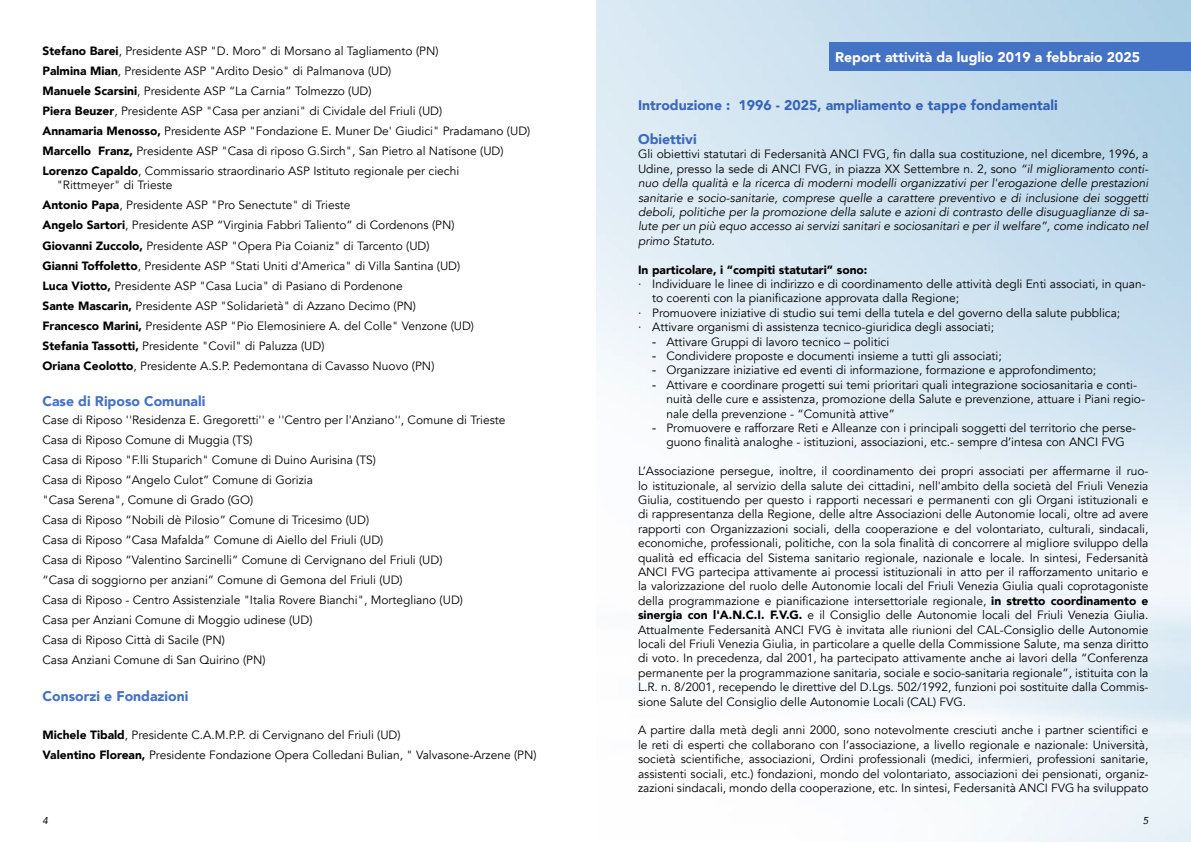
<style>
.page{position:relative;width:1191px;height:842px;background:#fff}
.page>*{position:absolute;margin:0;border:0;box-sizing:border-box;transform-origin:0 0}
.t1{font:900 14px "Avenir";color:#4472c4}
.t2{font:900 14px "Avenir";color:#fff}
.t3{font:12px/20.1px "Avenir";color:#000}
.t4{font:italic 12px/14.4px "Avenir";color:#000;text-align:justify}
.t5{font:900 12px "Avenir";color:#000}
.t6{font:italic 10px "Avenir";color:#000}
.s1{font-weight:900}
.s2{font-style:normal}
.s3{font-family:"Arial"}
</style>
<div class="page">
<img style="left:596px;top:0;width:595px;height:842px">
<div style="left:638px;top:146px;width:510px;height:103px;background:linear-gradient(to right,#e2eef6,#bbd7e9)"></div>
<div style="left:638px;top:247px;width:510px;height:16px;background:linear-gradient(to right,#e5eff7,#bfd9eb)"></div>
<div style="left:638px;top:262px;width:510px;height:16px;background:linear-gradient(to right,#e6f0f7,#c0daeb)"></div>
<div style="left:638px;top:276px;width:510px;height:30px;background:linear-gradient(to right,#e8f1f7,#c2dbec)"></div>
<div style="left:638px;top:305px;width:510px;height:16px;background:linear-gradient(to right,#eaf3f8,#c3dcec)"></div>
<div style="left:638px;top:319px;width:510px;height:16px;background:linear-gradient(to right,#ecf4f9,#c4dded)"></div>
<svg style="left:638px;top:334px;width:510px;height:14px;background:#d9e9f3"></svg>
<div style="left:638px;top:348px;width:510px;height:16px;background:linear-gradient(to right,#f1f6fa,#c7deed)"></div>
<div style="left:638px;top:362px;width:510px;height:16px;background:linear-gradient(to right,#f3f8fb,#c9dfed)"></div>
<div style="left:638px;top:377px;width:510px;height:44px;background:linear-gradient(to right,#f8fafd,#cde2ef)"></div>
<div style="left:638px;top:420px;width:510px;height:30px;background:linear-gradient(to right,#fcfdfe,#d5e6f2)"></div>
<div style="left:638px;top:449px;width:510px;height:16px;background:linear-gradient(to right,#fdfeff,#dae9f3)"></div>
<div style="left:638px;top:463px;width:510px;height:246px;background:linear-gradient(to right,#fefeff,#e8f1f8)"></div>
<div style="left:638px;top:708px;width:510px;height:16px;background:linear-gradient(to right,#fff,#e8f1f8)"></div>
<div style="left:638px;top:722px;width:510px;height:74px;background:#fff"></div>
<div style="left:829px;top:43px;width:362px;height:28px;background:#4472c4"></div>
<p class="t3" style="left:43px;top:41px;width:489px"><span class="s1">Stefano Barei</span>, Presidente ASP "D. Moro" di Morsano al Tagliamento (PN)<br><span class="s1">Palmina Mian</span>, Presidente ASP "Ardito Desio" di Palmanova (UD)<br><span class="s1">Manuele Scarsini</span>, Presidente ASP “La Carnia” Tolmezzo (UD)<br><span class="s1">Piera Beuzer</span>, Presidente ASP "Casa per anziani" di Cividale del Friuli (UD)<br><span class="s1">Annamaria Menosso,</span> Presidente ASP "Fondazione E. Muner De' Giudici" Pradamano (UD)<br><span class="s1">Marcello Franz,</span> Presidente ASP "Casa di riposo G.Sirch", San Pietro al Natisone (UD)<br><span class="s1">Lorenzo Capaldo</span>, Commissario straordinario ASP Istituto regionale per ciechi</p>
<p class="t3" style="left:43px;top:175px;width:433px;text-indent:14px">"Rittmeyer" di Trieste<br><span class="s1">Antonio Papa</span>, Presidente ASP "Pro Senectute" di Trieste<br><span class="s1">Angelo Sartori</span>, Presidente ASP “Virginia Fabbri Taliento” di Cordenons (PN)<br><span class="s1">Giovanni Zuccolo,</span> Presidente ASP "Opera Pia Coianiz" di Tarcento (UD)<br><span class="s1">Gianni Toffoletto</span>, Presidente ASP "Stati Uniti d'America" di Villa Santina (UD)<br><span class="s1">Luca Viotto,</span> Presidente ASP "Casa Lucia" di Pasiano di Pordenone<br><span class="s1">Sante Mascarin,</span> Presidente ASP "Solidarietà" di Azzano Decimo (PN)<br><span class="s1">Francesco Marini,</span> Presidente ASP "Pio Elemosiniere A. del Colle" Venzone (UD)<br><span class="s1">Stefania Tassotti,</span> Presidente "Covil" di Paluzza (UD)<br><span class="s1">Oriana Ceolotto</span>, Presidente A.S.P. Pedemontana di Cavasso Nuovo (PN)</p>
<p class="t1" style="left:43px;top:390px;width:164px">Case di Riposo Comunali</p>
<p class="t3" style="left:43px;top:410px;width:464px">Case di Riposo ''Residenza E. Gregoretti'' e ''Centro per l'Anziano'', Comune di Trieste Casa di Riposo Comune di Muggia (TS)<br>Casa di Riposo "F.lli Stuparich" Comune di Duino Aurisina (TS)<br>Casa di Riposo “Angelo Culot” Comune di Gorizia<br>"Casa Serena", Comune di Grado (GO)<br>Casa di Riposo “Nobili dè Pilosio” Comune di Tricesimo (UD)<br>Casa di Riposo “Casa Mafalda” Comune di Aiello del Friuli (UD)<br>Casa di Riposo “Valentino Sarcinelli” Comune di Cervignano del Friuli (UD)<br>“Casa di soggiorno per anziani” Comune di Gemona del Friuli (UD)<br>Casa di Riposo - Centro Assistenziale "Italia Rovere Bianchi", Mortegliano (UD)<br>Casa per Anziani Comune di Moggio udinese (UD)<br>Casa di Riposo Città di Sacile (PN)<br>Casa Anziani Comune di San Quirino (PN)</p>
<p class="t1" style="left:43px;top:684px;width:147px">Consorzi e Fondazioni</p>
<p class="t3" style="left:43px;top:725px;width:495px"><span class="s1">Michele Tibald</span>, Presidente C.A.M.P.P. di Cervignano del Friuli (UD)<br><span class="s1">Valentino Florean,</span> Presidente Fondazione Opera Colledani Bulian, " Valvasone-Arzene (PN)</p>
<p class="t6" style="left:43px;top:814px;width:7px">4</p>
<p class="t2" style="left:835px;top:45px;width:306px">Report attività da luglio 2019 a febbraio 2025</p>
<p class="t1" style="left:638px;top:94px;width:421px">Introduzione : 1996 - 2025, ampliamento e tappe fondamentali</p>
<p class="t1" style="left:638px;top:127px;width:60px">Obiettivi</p>
<p class="t4" style="left:638px;top:147px;width:512px"><span class="s2">Gli obiettivi statutari di Federsanità ANCI FVG, fin dalla sua costituzione, nel dicembre, 1996, a Udine, presso la sede di ANCI FVG, in piazza XX Settembre n. 2, sono</span> “il miglioramento conti&shy;nuo della qualità e la ricerca di moderni modelli organizzativi per l'erogazione delle prestazioni sanitarie e socio-sanitarie, comprese quelle a carattere preventivo e di inclusione dei soggetti deboli, politiche per la promozione della salute e azioni di contrasto delle disuguaglianze di sa&shy;lute per un più equo accesso ai servizi sanitari e sociosanitari e per il welfare”, come indicato nel primo Statuto.</p>
<p class="t5" style="left:638px;top:259px;width:231px">In particolare, i “compiti statutari” sono:</p>
<p class="t3" style="left:638px;top:274px;width:509px">· Individuare le linee di indirizzo e di coordinamento delle attività degli Enti associati, in quan-</p>
<p class="t3" style="left:652px;top:288px;width:308px">to coerenti con la pianificazione approvata dalla Regione;</p>
<p class="t3" style="left:638px;top:303px;width:484px">· Promuovere iniziative di studio sui temi della tutela e del governo della salute pubblica;</p>
<p class="t3" style="left:638px;top:317px;width:357px">· Attivare organismi di assistenza tecnico-giuridica degli associati;</p>
<p class="t3" style="left:652px;top:332px;width:238px"><span class="s3">-</span> Attivare Gruppi di lavoro tecnico – politici</p>
<p class="t3" style="left:652px;top:346px;width:351px"><span class="s3">-</span> Condividere proposte e documenti insieme a tutti gli associati;</p>
<p class="t3" style="left:652px;top:360px;width:445px"><span class="s3">-</span> Organizzare iniziative ed eventi di informazione, formazione e approfondimento;</p>
<p class="t3" style="left:666px;top:378px;width:480px;line-height:14.4px;text-indent:-14px"><span class="s3">-</span> Attivare e coordinare progetti sui temi prioritari quali integrazione sociosanitaria e conti&shy;nuità delle cure e assistenza, promozione della Salute e prevenzione, attuare i Piani regio&shy;nale della prevenzione - “Comunità attive”</p>
<p class="t3" style="left:652px;top:421px;width:485px;line-height:14.4px;text-align:center"><span class="s3">-</span> Promuovere e rafforzare Reti e Alleanze con i principali soggetti del territorio che perse&shy;guono finalità analoghe - istituzioni, associazioni, etc.- sempre d’intesa con ANCI FVG</p>
<p class="t3" style="left:638px;top:464px;width:512px;line-height:14.4px;text-align:justify">L’Associazione persegue, inoltre, il coordinamento dei propri associati per affermarne il ruo&shy;lo istituzionale, al servizio della salute dei cittadini, nell'ambito della società del Friuli Venezia Giulia, costituendo per questo i rapporti necessari e permanenti con gli Organi istituzionali e di rappresentanza della Regione, delle altre Associazioni delle Autonomie locali, oltre ad avere rapporti con Organizzazioni sociali, della cooperazione e del volontariato, culturali, sindacali, economiche, professionali, politiche, con la sola finalità di concorrere al migliore sviluppo della qualità ed efficacia del Sistema sanitario regionale, nazionale e locale. In sintesi, Federsanità ANCI FVG partecipa attivamente ai processi istituzionali in atto per il rafforzamento unitario e la valorizzazione del ruolo delle Autonomie locali del Friuli Venezia Giulia quali coprotagoniste della programmazione e pianificazione intersettoriale regionale, <span class="s1">in stretto coordinamento e sinergia con l'A.N.C.I. F.V.G.</span> e il Consiglio delle Autonomie locali del Friuli Venezia Giulia.<br>Attualmente Federsanità ANCI FVG è invitata alle riunioni del CAL-Consiglio delle Autonomie locali del Friuli Venezia Giulia, in particolare a quelle della Commissione Salute, ma senza diritto di voto. In precedenza, dal 2001, ha partecipato attivamente anche ai lavori della “Conferenza permanente per la programmazione sanitaria, sociale e socio-sanitaria regionale”, istituita con la L.R. n. 8/2001, recependo le direttive del D.Lgs. 502/1992, funzioni poi sostituite dalla Commis&shy;sione Salute del Consiglio delle Autonomie Locali (CAL) FVG.</p>
<p class="t3" style="left:638px;top:723px;width:512px;line-height:14.4px;text-align:justify">A partire dalla metà degli anni 2000, sono notevolmente cresciuti anche i partner scientifici e le reti di esperti che collaborano con l’associazione, a livello regionale e nazionale: Università, società scientifiche, associazioni, Ordini professionali (medici, infermieri, professioni sanitarie, assistenti sociali, etc.) fondazioni, mondo del volontariato, associazioni dei pensionati, organiz&shy;zazioni sindacali, mondo della cooperazione, etc. In sintesi, Federsanità ANCI FVG ha sviluppato</p>
<p class="t6" style="left:1142px;top:814px;width:7px">5</p>
</div>
